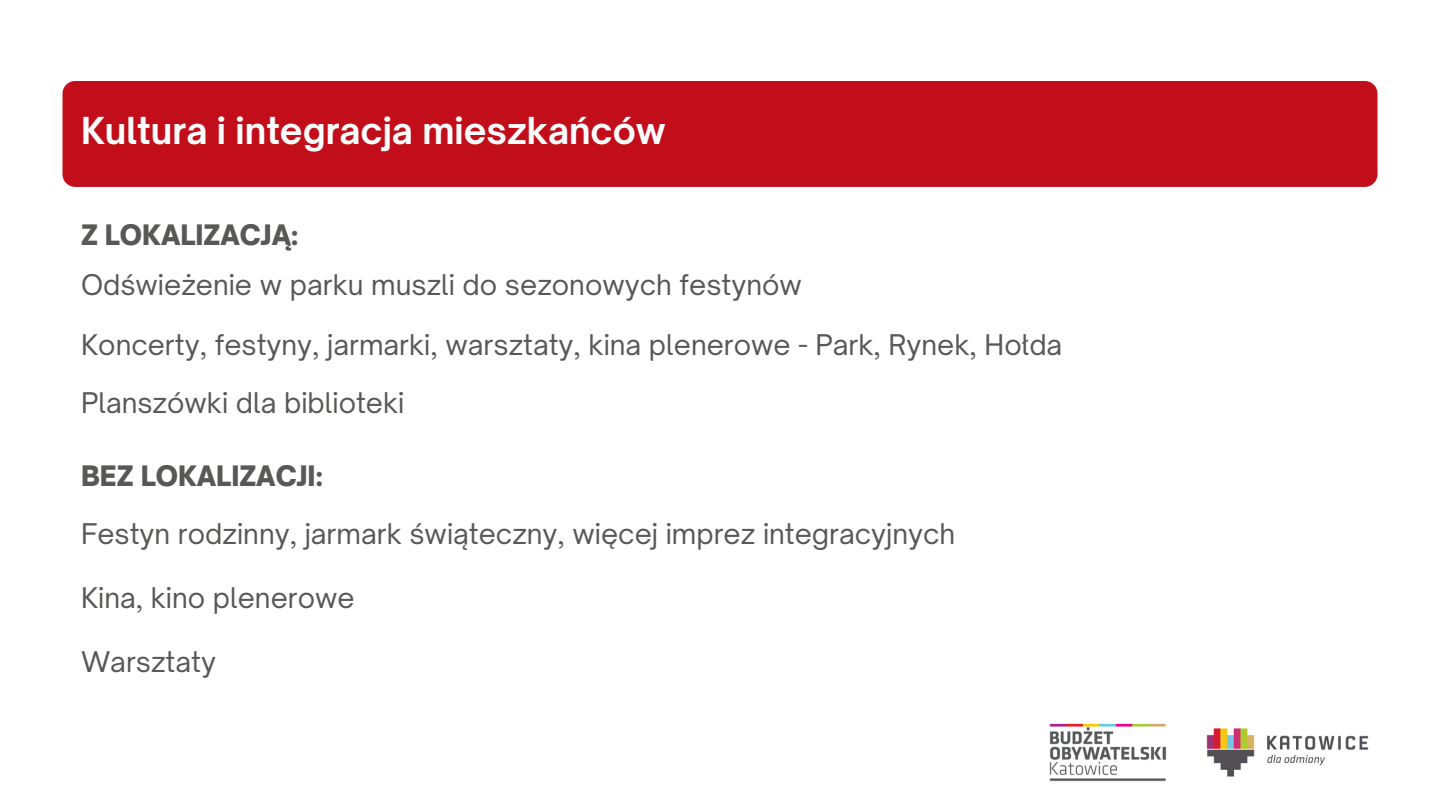
<style>
.page{position:relative;width:1440px;height:810px;background:#fff}
.page>*{position:absolute;margin:0;border:0;box-sizing:border-box;transform-origin:0 0}
.t1{font:700 35.6px "Open Sauce One";color:#fdfdfd}
.t2{font:27.3px "Open Sauce One";color:#585857}
.t3{font:900 27px "Open Sauce One";color:#585857}
</style>
<div class="page">
<div style="left:63px;top:81px;width:1314px;height:106px;background:#c20e1a;border-radius:13px"></div>
<img style="left:1049px;top:723px;width:320px;height:59px">
<p class="t1" style="left:81px;top:108px;width:586px">Kultura i integracja mieszkańców</p>
<h2 class="t3" style="left:81px;top:218px;width:219px">Z LOKALIZACJĄ:</h2>
<h2 class="t2" style="left:81px;top:268px;width:722px">Odświeżenie w parku muszli do sezonowych festynów</h2>
<p class="t2" style="left:81px;top:327px;width:983px">Koncerty, festyny, jarmarki, warsztaty, kina plenerowe - Park, Rynek, Hołda</p>
<p class="t2" style="left:81px;top:386px;width:325px">Planszówki dla biblioteki</p>
<h1 class="t3" style="left:81px;top:459px;width:243px">BEZ LOKALIZACJI:</h1>
<p class="t2" style="left:81px;top:517px;width:876px">Festyn rodzinny, jarmark świąteczny, więcej imprez integracyjnych</p>
<p class="t2" style="left:81px;top:581px;width:275px">Kina, kino plenerowe</p>
<p class="t2" style="left:81px;top:645px;width:137px">Warsztaty</p>
</div>
